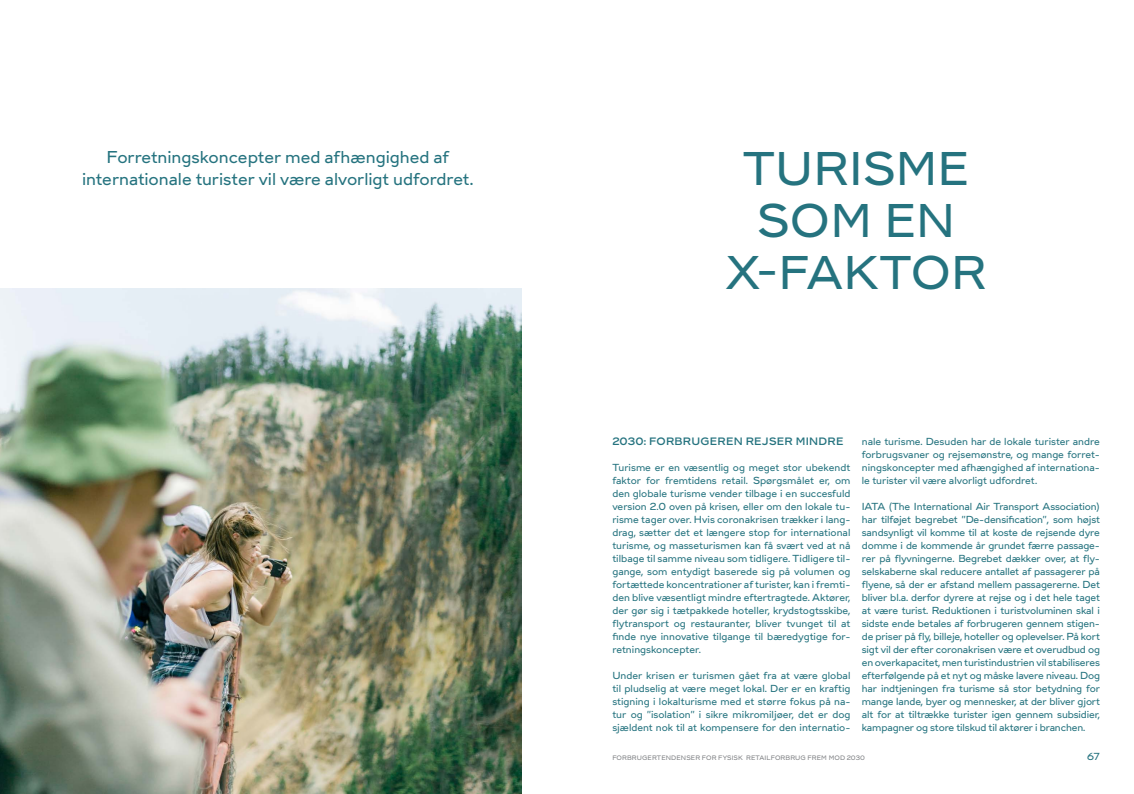
<style>
.page{position:relative;width:1134px;height:794px;background:#fff}
.page>*{position:absolute;margin:0;border:0;box-sizing:border-box;transform-origin:0 0}
.t1{font:44px/52px "DS737 Expanded";letter-spacing:.005em;color:#25737f;text-align:center}
.Manchet{font:16px/22px "DS737 Expanded";color:#25737f;text-align:center}
.t2{font:500 10px "DS737 Expanded";letter-spacing:.03em;color:#25737f}
.t3{font:9.5px/13px "DS737 Expanded";color:#25737f;text-align:justify}
.t4{font:6px "DS737 Expanded";letter-spacing:.02em;color:#808285}
</style>
<div class="page">
<img style="left:0;top:289px;width:522px;height:505px">
<p class="Manchet" style="left:82px;top:146px;width:393px">Forretningskoncepter med afhængighed af internationale turister vil være alvorligt udfordret.</p>
<p class="t1" style="left:726px;top:143px;width:262px">TURISME<br>SOM EN<br>X-FAKTOR</p>
<p class="t2" style="left:612px;top:432px;width:233px">2030: FORBRUGEREN REJSER MINDRE</p>
<p class="t3" style="left:612px;top:461px;width:240px">Turisme er en væsentlig og meget stor ubekendt faktor for fremtidens retail. Spørgsmålet er, om den globale turisme vender tilbage i en succesfuld version 2.0 oven på krisen, eller om den lokale tu&shy;risme tager over. Hvis coronakrisen trækker i lang&shy;drag, sætter det et længere stop for international turisme, og masseturismen kan få svært ved at nå tilbage til samme niveau som tidligere. Tidligere til&shy;gange, som entydigt baserede sig på volumen og fortættede koncentrationer af turister, kan i fremti&shy;den blive væsentligt mindre eftertragtede. Aktører, der gør sig i tætpakkede hoteller, krydstogtsskibe, flytransport og restauranter, bliver tvunget til at finde nye innovative tilgange til bæredygtige for&shy;retningskoncepter.</p>
<p class="t3" style="left:612px;top:669px;width:240px">Under krisen er turismen gået fra at være global til pludselig at være meget lokal. Der er en kraftig stigning i lokalturisme med et større fokus på na&shy;tur og ”isolation” i sikre mikromiljøer, det er dog sjældent nok til at kompensere for den internatio-</p>
<p class="t3" style="left:862px;top:435px;width:240px">nale turisme. Desuden har de lokale turister andre forbrugsvaner og rejsemønstre, og mange forret&shy;ningskoncepter med afhængighed af internationa&shy;le turister vil være alvorligt udfordret.</p>
<p class="t3" style="left:862px;top:500px;width:240px">IATA (The International Air Transport Association) har tilføjet begrebet ”De-densification”, som højst sandsynligt vil komme til at koste de rejsende dyre domme i de kommende år grundet færre passage&shy;rer på flyvningerne. Begrebet dækker over, at fly&shy;selskaberne skal reducere antallet af passagerer på flyene, så der er afstand mellem passagererne. Det bliver bl.a. derfor dyrere at rejse og i det hele taget at være turist. Reduktionen i turistvoluminen skal i sidste ende betales af forbrugeren gennem stigen&shy;de priser på fly, billeje, hoteller og oplevelser. På kort sigt vil der efter coronakrisen være et overudbud og en overkapacitet, men turistindustrien vil stabiliseres efterfølgende på et nyt og måske lavere niveau. Dog har indtjeningen fra turisme så stor betydning for mange lande, byer og mennesker, at der bliver gjort alt for at tiltrække turister igen gennem subsidier, kampagner og store tilskud til aktører i branchen.</p>
<p class="t4" style="left:612px;top:753px;width:254px">FORBRUGERTENDENSER FOR FYSISK RETAILFORBRUG FREM MOD 2030</p>
<p class="t3" style="left:1087px;top:750px;width:14px">67</p>
</div>
